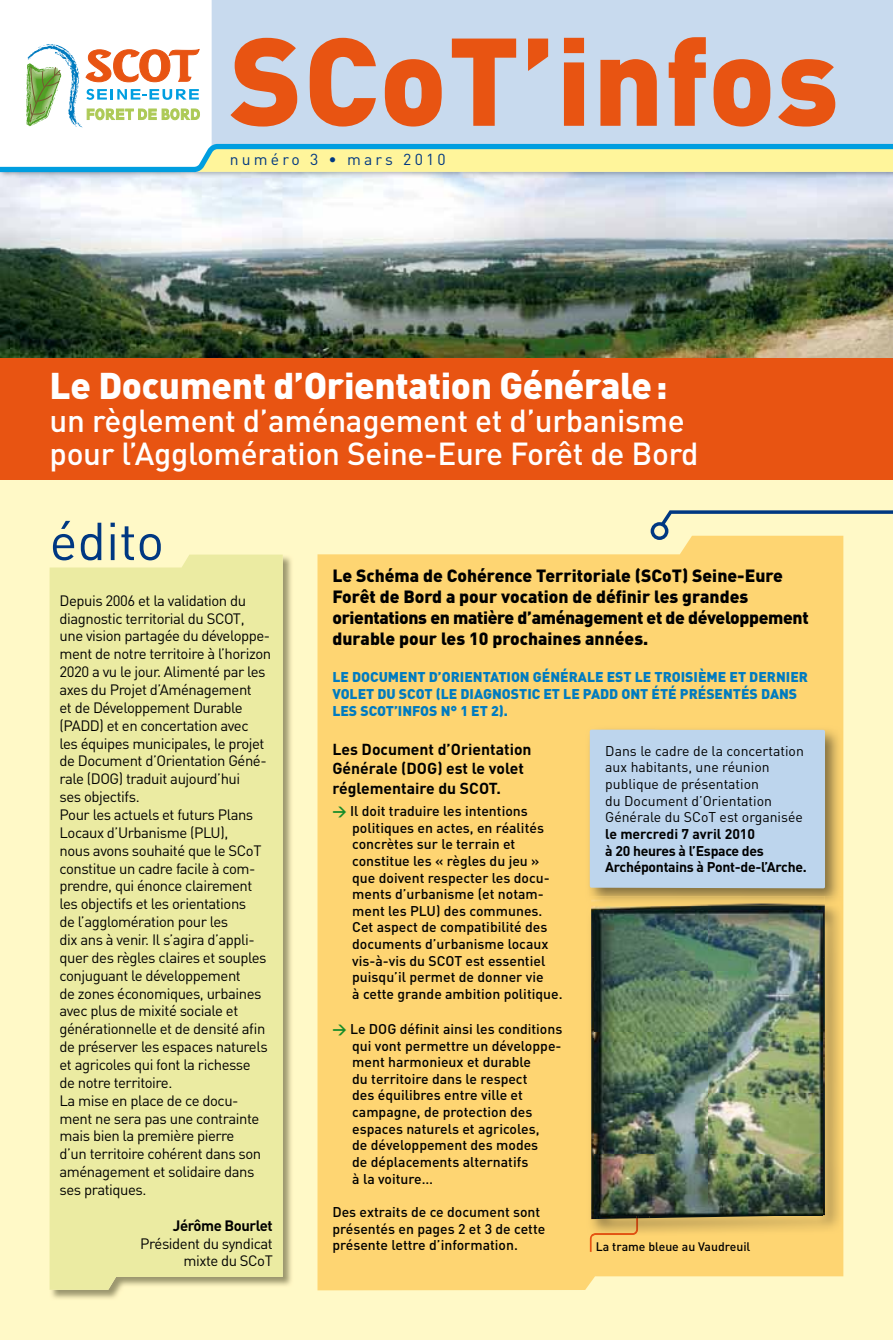
<style>
.page{position:relative;width:893px;height:1340px;background:#fff}
.page>*{position:absolute;margin:0;border:0;box-sizing:border-box;transform-origin:0 0}
.t1{font:900 122.5px "DIN";letter-spacing:.01em;color:#e85412}
.t2{font:52.5px "DIN";color:#003882}
.t3{font:900 36.75px "DIN";letter-spacing:-.01em;color:#fff}
.t4{font:500 31.5px/33.2px "DIN";letter-spacing:-.01em;color:#fff}
.t5{font:900 17.5px/21px "DIN";color:#000}
.t6{font:700 15.75px/19.2px "DIN";color:#000}
.t7{font:15.75px "DIN";letter-spacing:.2em;color:#003882}
.t8{font:14.88px/17.8px "DIN";letter-spacing:-.03em;color:#000}
.t9{font:700 14.88px "DIN";letter-spacing:-.03em;color:#000}
.t10{font:500 14px/16.6px "DIN";color:#000}
.t11{font:900 14px/16.6px "DIN";color:#007bc0}
.t12{font:14px/16.6px "DIN";color:#000}
.t13{font:700 14px/16.6px "DIN";letter-spacing:-.02em;color:#000}
.t14{font:500 12.25px "DIN";color:#000}
.s1{font-weight:700;color:#148b29}
</style>
<div class="page">
<div style="left:0;top:0;width:893px;height:1339px;background:#fff9c7"></div>
<div style="left:0;top:357px;width:893px;height:123px;background:#e85412"></div>
<img style="left:0;top:178px;width:893px;height:179px">
<img style="left:0;top:172px;width:893px;height:6px">
<div style="left:0;top:0;width:893px;height:170px;background:#fff"></div>
<div style="left:211px;top:0;width:682px;height:144px;background:#c8daee"></div>
<svg style="left:26px;top:44px;width:174px;height:84px"></svg>
<svg style="left:0;top:144px;width:893px;height:28px"></svg>
<img style="left:49px;top:556px;width:243px;height:743px">
<div style="left:50px;top:554px;width:233px;height:735px;background:#ebeba2"></div>
<div style="left:317px;top:540px;width:526px;height:750px;background:#fed572"></div>
<svg style="left:651px;top:510px;width:242px;height:30px"></svg>
<img style="left:586px;top:896px;width:257px;height:339px">
<img style="left:591px;top:905px;width:234px;height:52px">
<img style="left:591px;top:957px;width:59px;height:262px">
<img style="left:767px;top:957px;width:58px;height:259px">
<img style="left:649px;top:1215px;width:118px;height:3px">
<svg style="left:590px;top:1203px;width:48px;height:48px;background:#d1a859"></svg>
<img style="left:594px;top:910px;width:228px;height:305px">
<img style="left:585px;top:725px;width:257px;height:180px">
<img style="left:586px;top:896px;width:256px;height:9px">
<div style="left:590px;top:729px;width:235px;height:159px;background:#bdd5ed"></div>
<h1 class="t1" style="left:230px;top:-1px;width:610px">SCoT’infos</h1>
<p class="t7" style="left:230px;top:150px;width:217px">numéro 3 • mars 2010</p>
<h3 class="t3" style="left:50px;top:361px;width:619px">Le Document d’Orientation Générale :</h3>
<h3 class="t4" style="left:50px;top:403px;width:650px">un règlement d’aménagement et d’urbanisme pour l’Agglomération Seine-Eure Forêt de Bord</h3>
<h2 class="t2" style="left:50px;top:508px;width:116px">édito</h2>
<p class="t8" style="left:60px;top:591px;width:213px">Depuis 2006 et la validation du diagnostic territorial du SCOT, une vision partagée du développe&shy;ment de notre territoire à l’horizon<br>2020 a vu le jour. Alimenté par les axes du Projet d’Aménagement<br>et de Développement Durable (PADD) et en concertation avec<br>les équipes municipales, le projet de Document d’Orientation Géné&shy;rale (DOG) traduit aujourd’hui<br>ses objectifs.<br>Pour les actuels et futurs Plans<br>Locaux d’Urbanisme (PLU),<br>nous avons souhaité que le SCoT constitue un cadre facile à com&shy;prendre, qui énonce clairement les objectifs et les orientations<br>de l’agglomération pour les<br>dix ans à venir. Il s’agira d’appli&shy;quer des règles claires et souples conjuguant le développement<br>de zones économiques, urbaines avec plus de mixité sociale et générationnelle et de densité afin de préserver les espaces naturels et agricoles qui font la richesse<br>de notre territoire.<br>La mise en place de ce docu&shy;ment ne sera pas une contrainte mais bien la première pierre<br>d’un territoire cohérent dans son aménagement et solidaire dans ses pratiques.</p>
<p class="t9" style="left:173px;top:1215px;width:101px">Jérôme Bourlet</p>
<p class="t8" style="left:140px;top:1233px;width:134px;text-align:right">Président du syndicat mixte du SCoT</p>
<p class="t5" style="left:332px;top:564px;width:478px">Le Schéma de Cohérence Territoriale (SCoT) Seine-Eure Forêt de Bord a pour vocation de définir les grandes orientations en matière d’aménagement et de développement durable pour les 10 prochaines années.</p>
<p class="t11" style="left:332px;top:668px;width:477px">LE DOCUMENT D’ORIENTATION GÉNÉRALE EST LE TROISIÈME ET DERNIER<br>VOLET DU SCOT (LE DIAGNOSTIC ET LE PADD ONT ÉTÉ PRÉSENTÉS DANS<br>LES SCOT’INFOS N° 1 ET 2).</p>
<p class="t6" style="left:332px;top:739px;width:201px">Les Document d’Orientation<br>Générale (DOG) est le volet réglementaire du SCOT.</p>
<p class="t10" style="left:352px;top:802px;width:212px;text-indent:-20px"><span class="s1">&gt;</span> Il doit traduire les intentions politiques en actes, en réalités concrètes sur le terrain et constitue les « règles du jeu » que doivent respecter les docu&shy;ments d’urbanisme (et notam&shy;ment les PLU) des communes.<br>Cet aspect de compatibilité des documents d’urbanisme locaux vis-à-vis du SCOT est essentiel puisqu’il permet de donner vie<br>à cette grande ambition politique.</p>
<p class="t10" style="left:352px;top:1020px;width:212px;text-indent:-20px"><span class="s1">&gt;</span> Le DOG définit ainsi les conditions qui vont permettre un développe&shy;ment harmonieux et durable<br>du territoire dans le respect<br>des équilibres entre ville et campagne, de protection des espaces naturels et agricoles,<br>de développement des modes<br>de déplacements alternatifs<br>à la voiture…</p>
<p class="t10" style="left:332px;top:1202px;width:214px">Des extraits de ce document sont présentés en pages 2 et 3 de cette présente lettre d’information.</p>
<p class="t12" style="left:605px;top:742px;width:200px">Dans le cadre de la concertation aux habitants, une réunion publique de présentation<br>du Document d’Orientation<br>Générale du SCoT est organisée</p>
<p class="t13" style="left:605px;top:825px;width:203px">le mercredi 7 avril 2010<br>à 20 heures à l’Espace des<br>Archépontains à Pont-de-l’Arche.</p>
<p class="t14" style="left:596px;top:1238px;width:156px">La trame bleue au Vaudreuil</p>
</div>
